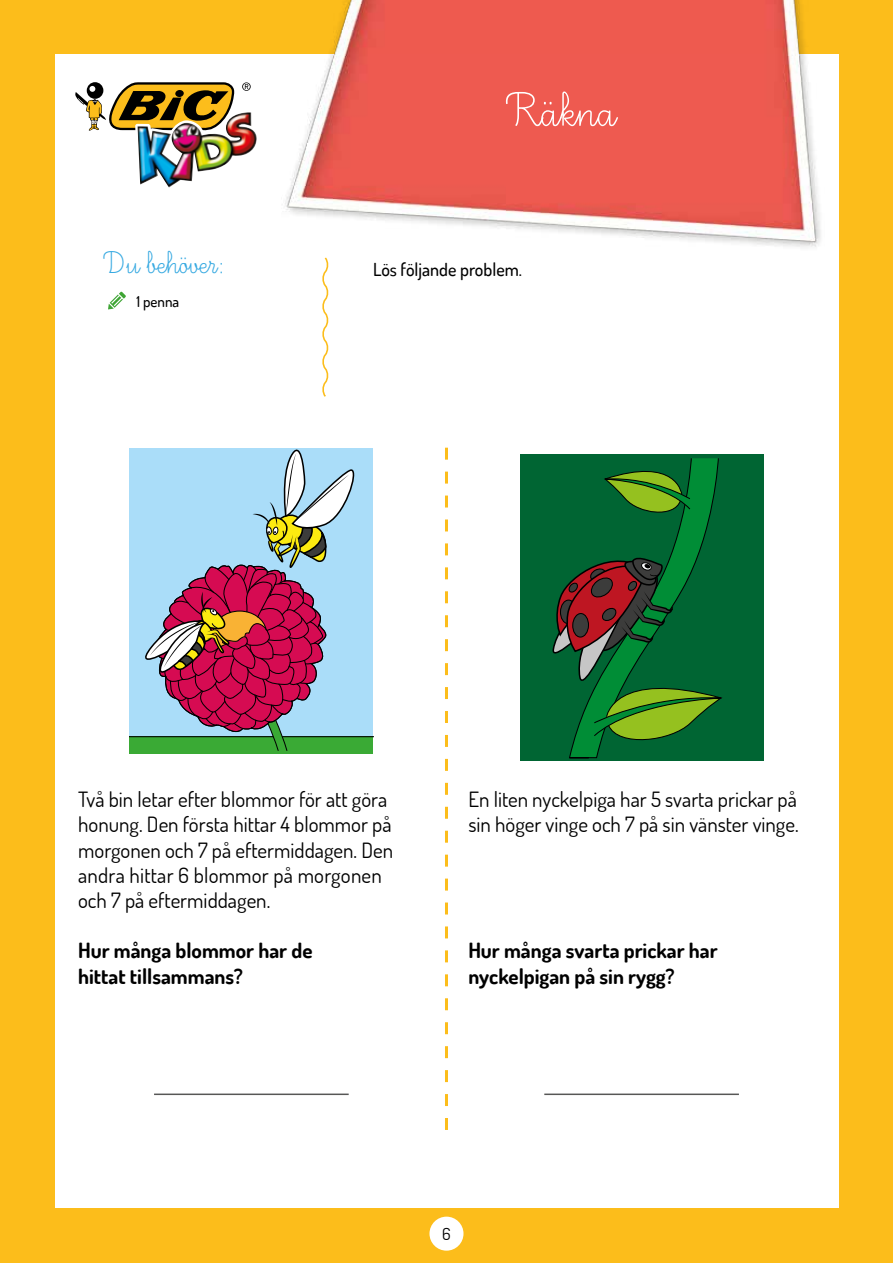
<style>
.page{position:relative;width:893px;height:1263px;background:#fcbd1b}
.page>*{position:absolute;margin:0;border:0;box-sizing:border-box;transform-origin:0 0}
.t1{font:60px "Ecriture A Romain Orne";color:#fff}
.t2{font:39px "Ecriture A Romain Orne";color:#36a9e1}
.t3{font:21px/25.2px "Dosis";color:#000}
.t4{font:700 21px/25.2px "Dosis";color:#000}
.t5{font:500 18px "Dosis";color:#000}
.t6{font:16.5px "Dosis";color:#000}
.t7{font:500 15px "Dosis";color:#000}
</style>
<div class="page">
<div style="left:55px;top:55px;width:783px;height:1153px;background:#fff"></div>
<div style="left:429px;top:1216px;width:34px;height:35px;background:#fff;border-radius:50%"></div>
<img style="left:282px;top:0;width:543px;height:247px">
<svg style="left:75px;top:82px;width:176px;height:53px"></svg>
<img style="left:138px;top:112px;width:119px;height:76px">
<svg style="left:322px;top:257px;width:7px;height:140px"></svg>
<svg style="left:108px;top:292px;width:18px;height:17px"></svg>
<svg style="left:445px;top:448px;width:3px;height:682px"></svg>
<hr style="left:154px;top:1093px;width:195px;height:2px;background:#575756">
<hr style="left:544px;top:1093px;width:195px;height:2px;background:#575756">
<svg style="left:129px;top:448px;width:244px;height:306px;background:#a6a0b2"></svg>
<div style="left:520px;top:455px;width:244px;height:306px;background:#006533"></div>
<svg style="left:568px;top:457px;width:151px;height:302px;background:#006c32"></svg>
<svg style="left:604px;top:455px;width:87px;height:63px;background:#2e7c29"></svg>
<svg style="left:549px;top:546px;width:173px;height:201px;background:#286430"></svg>
<h1 class="t1" style="left:507px;top:81px;width:109px">Räkna</h1>
<h2 class="t2" style="left:105px;top:244px;width:121px">Du behöver:</h2>
<p class="t5" style="left:373px;top:258px;width:150px">Lös följande problem.</p>
<p class="t7" style="left:136px;top:292px;width:44px">1 penna</p>
<p class="t3" style="left:78px;top:786px;width:317px">Två bin letar efter blommor för att göra honung. Den första hittar 4 blommor på morgonen och 7 på eftermiddagen. Den andra hittar 6 blommor på morgonen och 7 på eftermiddagen.</p>
<p class="t4" style="left:78px;top:938px;width:236px">Hur många blommor har de hittat tillsammans?</p>
<p class="t3" style="left:468px;top:786px;width:332px">En liten nyckelpiga har 5 svarta prickar på sin höger vinge och 7 på sin vänster vinge.</p>
<p class="t4" style="left:468px;top:938px;width:251px">Hur många svarta prickar har nyckelpigan på sin rygg?</p>
<p class="t6" style="left:442px;top:1223px;width:10px">6</p>
</div>
